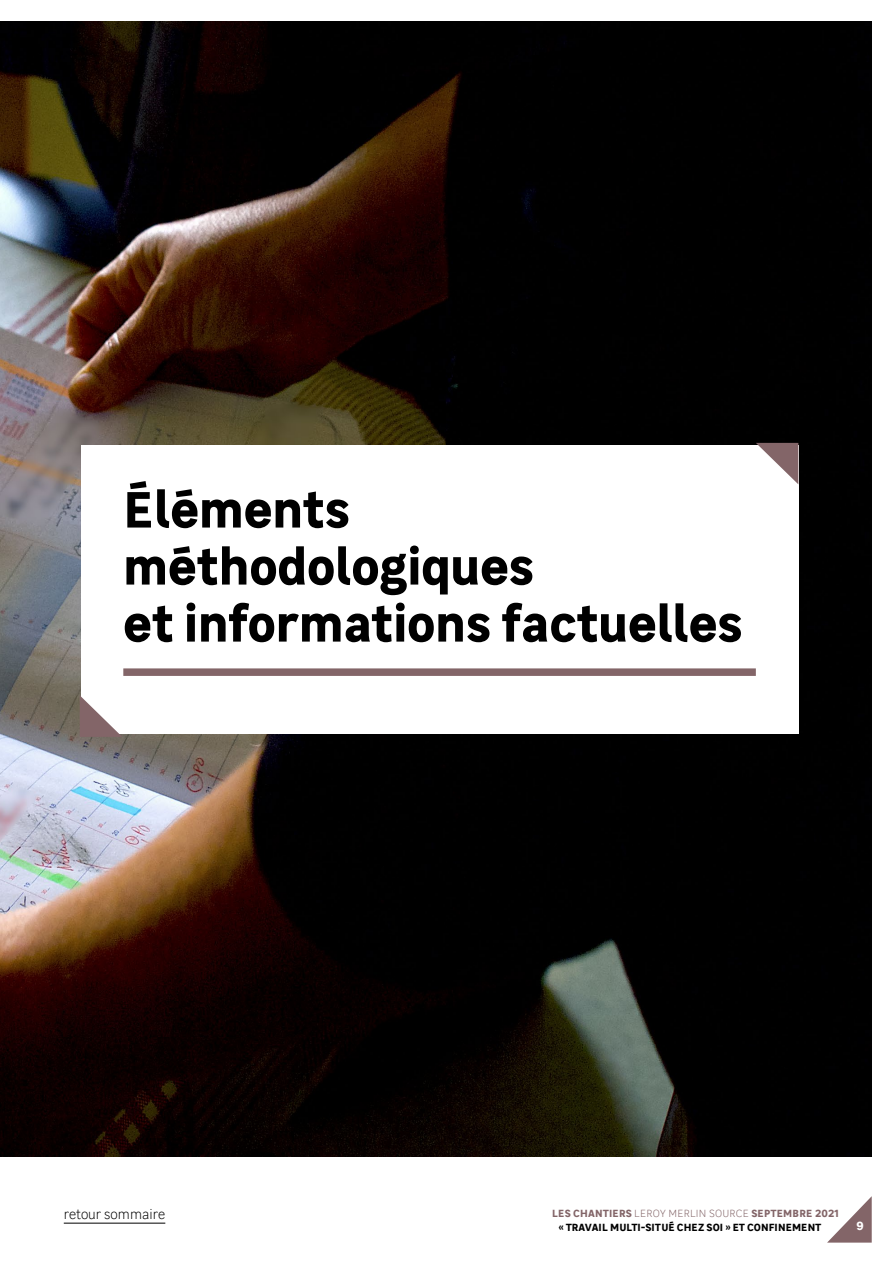
<style>
.page{position:relative;width:893px;height:1263px;background:#fff}
.page>*{position:absolute;margin:0;border:0;box-sizing:border-box;transform-origin:0 0}
.t1{font:700 51px/57px "Leroy Merlin Sans";color:#000}
.t2{font:300 13.5px "Leroy Merlin Sans";color:#000}
.t3{font:700 12px "Leroy Merlin Sans";color:#fff}
.t4{font:700 10.5px/13.5px "Leroy Merlin Sans";letter-spacing:.01em;color:#000}
.s1{color:#836568}
.s2{font-weight:300;color:#836568}
</style>
<div class="page">
<img style="left:0;top:21px;width:872px;height:1136px">
<div style="left:81px;top:446px;width:717px;height:288px;background:#fff"></div>
<div style="left:123px;top:668px;width:633px;height:8px;background:#836568"></div>
<svg style="left:756px;top:443px;width:42px;height:41px"></svg>
<svg style="left:80px;top:695px;width:42px;height:42px"></svg>
<svg style="left:828px;top:1196px;width:44px;height:46px"></svg>
<hr style="left:64px;top:1223px;width:101px;height:1px;background:#000">
<h1 class="t1" style="left:123px;top:478px;width:621px">Éléments méthodologiques<br>et informations factuelles</h1>
<p class="t2" style="left:64px;top:1205px;width:103px">retour sommaire</p>
<p class="t4" style="left:558px;top:1206px;width:282px;text-indent:-6px"><span class="s1">LES CHANTIERS</span> <span class="s2">LEROY MERLIN SOURCE</span> <span class="s1">SEPTEMBRE 2021 </span>« TRAVAIL MULTI-SITUÉ CHEZ SOI » ET CONFINEMENT</p>
<p class="t3" style="left:856px;top:1216px;width:9px">9</p>
</div>
